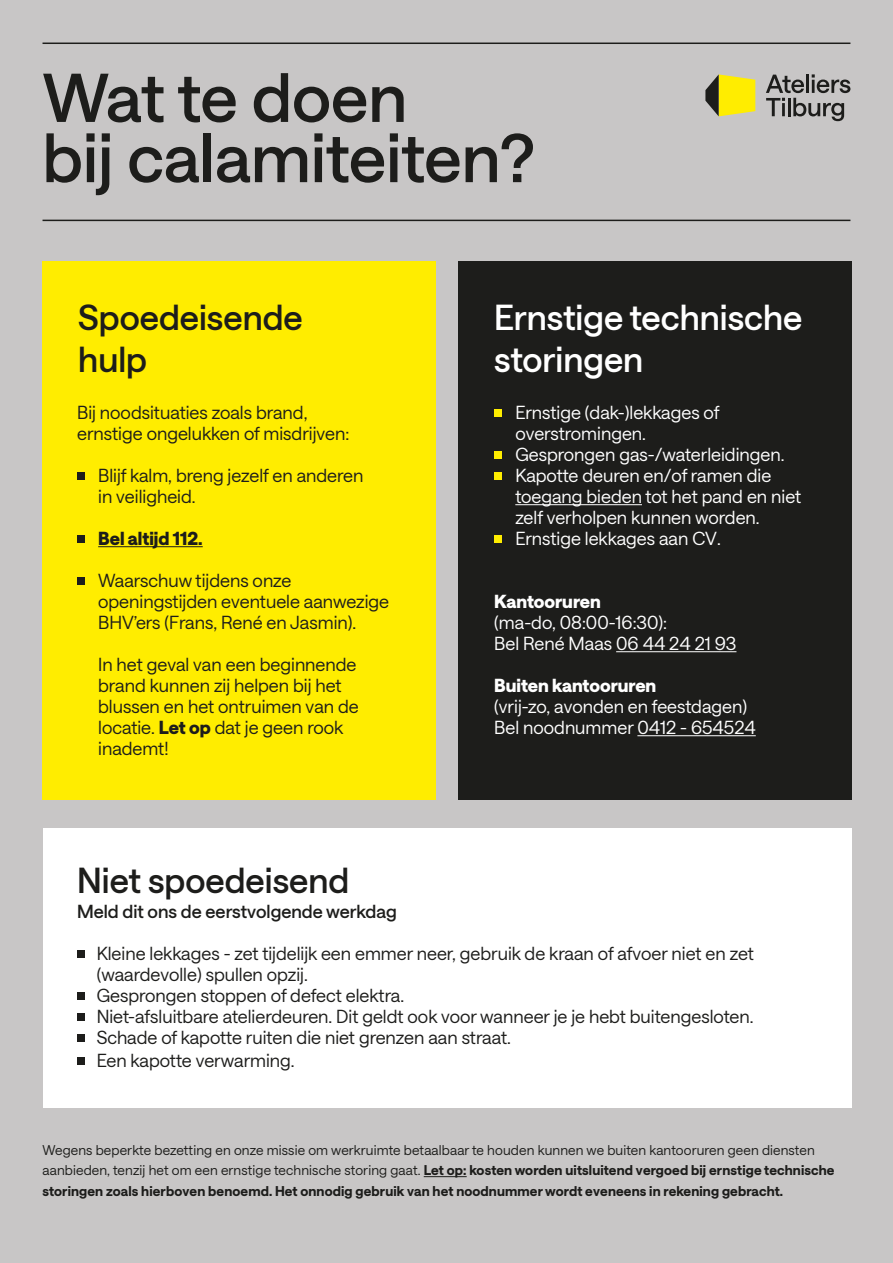
<style>
.page{position:relative;width:893px;height:1263px;background:#c8c6c6}
.page>*{position:absolute;margin:0;border:0;box-sizing:border-box;transform-origin:0 0}
.t1{font:500 66.9px/60.2px "Saans";color:#1d1d1b}
.t2{font:500 34.5px/41.4px "Saans";color:#1d1d1b}
.t3{font:500 34.5px/41.4px "Saans";color:#fff}
.t4{font:18px/21px "Saans";color:#1d1d1b}
.t5{font:18px/21px "Saans";color:#fff}
.t6{font:500 18px "Saans";color:#1d1d1b}
.t7{font:800 18px "Saans";color:#fff}
.t8{font:800 18px "Saans";color:#1d1d1b}
.t9{font:13.5px/20.2px "Saans";letter-spacing:.01em;color:#1d1d1b}
.s1{font-weight:800}
.s2{font-weight:700}
</style>
<div class="page">
<div style="left:43px;top:828px;width:808px;height:280px;background:#fff"></div>
<svg style="left:705px;top:74px;width:50px;height:42px"></svg>
<svg style="left:766px;top:74px;width:84px;height:47px"></svg>
<hr style="left:43px;top:43px;width:807px;height:1px;background:#1d1d1b">
<hr style="left:43px;top:220px;width:807px;height:1px;background:#1d1d1b">
<div style="left:77px;top:950px;width:8px;height:8px;background:#1d1d1b"></div>
<div style="left:77px;top:992px;width:8px;height:8px;background:#1d1d1b"></div>
<div style="left:77px;top:1013px;width:8px;height:8px;background:#1d1d1b"></div>
<div style="left:77px;top:1034px;width:8px;height:8px;background:#1d1d1b"></div>
<div style="left:77px;top:1057px;width:8px;height:8px;background:#1d1d1b"></div>
<div style="left:43px;top:261px;width:393px;height:538px;background:#ffed00"></div>
<div style="left:458px;top:261px;width:393px;height:538px;background:#1d1d1b"></div>
<hr style="left:98px;top:546px;width:105px;height:1px;background:#1d1d1b">
<div style="left:77px;top:472px;width:8px;height:8px;background:#1d1d1b"></div>
<div style="left:77px;top:535px;width:8px;height:8px;background:#1d1d1b"></div>
<div style="left:77px;top:577px;width:8px;height:8px;background:#1d1d1b"></div>
<hr style="left:515px;top:504px;width:127px;height:1px;background:#fff">
<hr style="left:616px;top:651px;width:120px;height:1px;background:#fff">
<hr style="left:637px;top:735px;width:119px;height:1px;background:#fff">
<div style="left:494px;top:409px;width:8px;height:8px;background:#ffed00"></div>
<div style="left:494px;top:451px;width:8px;height:8px;background:#ffed00"></div>
<div style="left:494px;top:472px;width:8px;height:8px;background:#ffed00"></div>
<div style="left:494px;top:535px;width:8px;height:8px;background:#ffed00"></div>
<hr style="left:424px;top:1176px;width:43px;height:1px;background:#1d1d1b">
<h1 class="t1" style="left:43px;top:63px;width:494px">Wat te doen<br>bij calamiteiten?</h1>
<h2 class="t2" style="left:78px;top:294px;width:226px">Spoedeisende hulp</h2>
<h2 class="t3" style="left:494px;top:294px;width:310px">Ernstige technische storingen</h2>
<p class="t5" style="left:515px;top:401px;width:287px">Ernstige (dak-)lekkages of overstromingen.<br>Gesprongen gas-/waterleidingen.<br>Kapotte deuren en/of ramen die toegang bieden tot het pand en niet zelf verholpen kunnen worden.<br>Ernstige lekkages aan CV.</p>
<p class="t4" style="left:77px;top:401px;width:274px">Bij noodsituaties zoals brand, ernstige ongelukken of misdrijven:</p>
<p class="t4" style="left:98px;top:464px;width:267px">Blijf kalm, breng jezelf en anderen in veiligheid.</p>
<p class="t8" style="left:98px;top:525px;width:106px">Bel altijd 112.</p>
<p class="t4" style="left:98px;top:569px;width:292px">Waarschuw tijdens onze openingstijden eventuele aanwezige<br>BHV’ers (Frans, René en Jasmin).</p>
<p class="t4" style="left:98px;top:653px;width:262px">In het geval van een beginnende brand kunnen zij helpen bij het blussen en het ontruimen van de locatie. <span class="s1">Let op</span> dat je geen rook inademt!</p>
<p class="t7" style="left:494px;top:588px;width:108px">Kantooruren</p>
<p class="t5" style="left:494px;top:611px;width:244px">(ma-do, 08:00-16:30):<br>Bel René Maas 06 44 24 21 93</p>
<p class="t7" style="left:494px;top:672px;width:164px">Buiten kantooruren</p>
<p class="t5" style="left:494px;top:695px;width:263px">(vrij-zo, avonden en feestdagen)<br>Bel noodnummer 0412 - 654524</p>
<h2 class="t2" style="left:77px;top:857px;width:274px">Niet spoedeisend</h2>
<p class="t6" style="left:77px;top:898px;width:321px">Meld dit ons de eerstvolgende werkdag</p>
<p class="t4" style="left:97px;top:942px;width:659px">Kleine lekkages - zet tijdelijk een emmer neer, gebruik de kraan of afvoer niet en zet (waardevolle) spullen opzij.<br>Gesprongen stoppen of defect elektra.<br>Niet-afsluitbare atelierdeuren. Dit geldt ook voor wanneer je je hebt buitengesloten.<br>Schade of kapotte ruiten die niet grenzen aan straat.</p>
<p class="t4" style="left:97px;top:1049px;width:199px">Een kapotte verwarming.</p>
<p class="t9" style="left:43px;top:1139px;width:794px">Wegens beperkte bezetting en onze missie om werkruimte betaalbaar te houden kunnen we buiten kantooruren geen diensten aanbieden, tenzij het om een ernstige technische storing gaat. <span class="s2">Let op: kosten worden uitsluitend vergoed bij ernstige technische storingen zoals hierboven benoemd. Het onnodig gebruik van het noodnummer wordt eveneens in rekening gebracht.</span></p>
</div>
